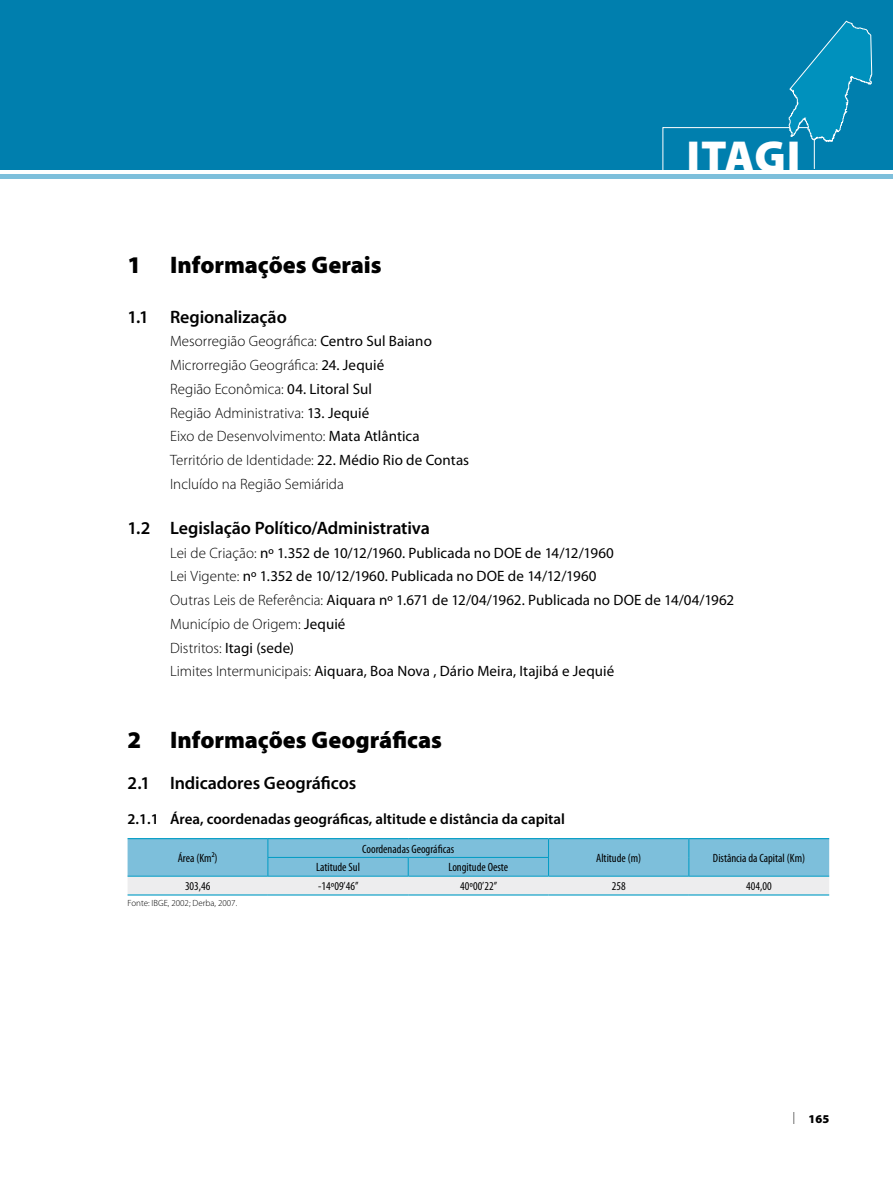
<style>
.page{position:relative;width:893px;height:1191px;background:#fff}
.page>*{position:absolute;margin:0;border:0;box-sizing:border-box;transform-origin:0 0}
.t1{font:900 45px "Myriad Pro";letter-spacing:.005em;color:#fff}
.t2{font:900 24px "Myriad Pro";color:#000}
.t3{font:600 18px "Myriad Pro";letter-spacing:-.005em;color:#000}
.t4{font:15px/23.7px "Myriad Pro";letter-spacing:.005em;color:#000}
.t5{font:300 15px/23.7px "Myriad Pro";letter-spacing:.005em;color:#000}
.t6{font:600 15px "Myriad Pro";color:#000}
.t7{font:condensed 12px "Myriad Pro";color:#000}
.t8{font:900 12px "Myriad Pro";color:#000}
.t9{font:300 9px "Myriad Pro";color:#000}
.s1{font-weight:400}
.s2{font-weight:300}
.s3{font-weight:300;font-stretch:condensed}
</style>
<div class="page">
<div style="left:0;top:0;width:893px;height:170px;background:#007fae"></div>
<div style="left:0;top:174px;width:893px;height:5px;background:#7dbfdb"></div>
<svg style="left:128px;top:838px;width:701px;height:57px;background:#98cbdf"></svg>
<svg style="left:662px;top:20px;width:210px;height:150px"></svg>
<h1 class="t1" style="left:686px;top:127px;width:110px">Itagi</h1>
<h2 class="t2" style="left:128px;top:249px;width:256px">1 Informações Gerais</h2>
<p class="t3" style="left:128px;top:305px;width:161px">1.1 Regionalização</p>
<p class="t5" style="left:170px;top:329px;width:301px">Mesorregião Geográfica: <span class="s1">Centro Sul Baiano </span>Microrregião Geográfica: <span class="s1">24. Jequié<br></span>Região Econômica: <span class="s1">04. Litoral Sul<br></span>Região Administrativa: <span class="s1">13. Jequié<br></span>Eixo de Desenvolvimento: <span class="s1">Mata Atlântica </span>Território de Identidade: <span class="s1">22. Médio Rio de Contas </span>Incluído na Região Semiárida</p>
<p class="t3" style="left:128px;top:516px;width:304px">1.2 Legislação Político/Administrativa</p>
<p class="t4" style="left:170px;top:540px;width:566px"><span class="s2">Lei de Criação:</span> nº 1.352 de 10/12/1960. Publicada no DOE de 14/12/1960<br><span class="s2">Lei Vigente:</span> nº 1.352 de 10/12/1960. Publicada no DOE de 14/12/1960<br><span class="s2">Outras Leis de Referência:</span> Aiquara nº 1.671 de 12/04/1962. Publicada no DOE de 14/04/1962<br><span class="s2">Município de Origem:</span> Jequié<br><span class="s2">Distritos:</span> Itagi (sede)<br><span class="s2">Limites Intermunicipais:</span> Aiquara, Boa Nova , Dário Meira, Itajibá e Jequié</p>
<h2 class="t2" style="left:128px;top:723px;width:316px">2 Informações Geográficas</h2>
<p class="t3" style="left:128px;top:771px;width:230px">2.1 Indicadores Geográficos</p>
<p class="t6" style="left:128px;top:809px;width:439px">2.1.1 Área, coordenadas geográficas, altitude e distância da capital</p>
<p class="t7" style="left:178px;top:850px;width:41px">Área (Km²)</p>
<p class="t7" style="left:362px;top:841px;width:93px">Coordenadas Geográficas</p>
<p class="t7" style="left:316px;top:860px;width:45px">Latitude Sul</p>
<p class="t7" style="left:448px;top:860px;width:61px">Longitude Oeste</p>
<p class="t7" style="left:596px;top:850px;width:47px">Altitude (m)</p>
<p class="t7" style="left:713px;top:850px;width:94px">Distância da Capital (Km)</p>
<p class="t7" style="left:185px;top:879px;width:27px">303,46</p>
<p class="t7" style="left:318px;top:879px;width:42px">-14º09’46’’</p>
<p class="t7" style="left:460px;top:879px;width:39px">40º00’22’’</p>
<p class="t7" style="left:612px;top:879px;width:15px">258</p>
<p class="t7" style="left:746px;top:879px;width:27px">404,00</p>
<p class="t9" style="left:128px;top:897px;width:111px">Fonte: IBGE, 2002; Derba, 2007.</p>
<p class="t8" style="left:793px;top:1110px;width:38px"><span class="s3">|</span> 165</p>
</div>
